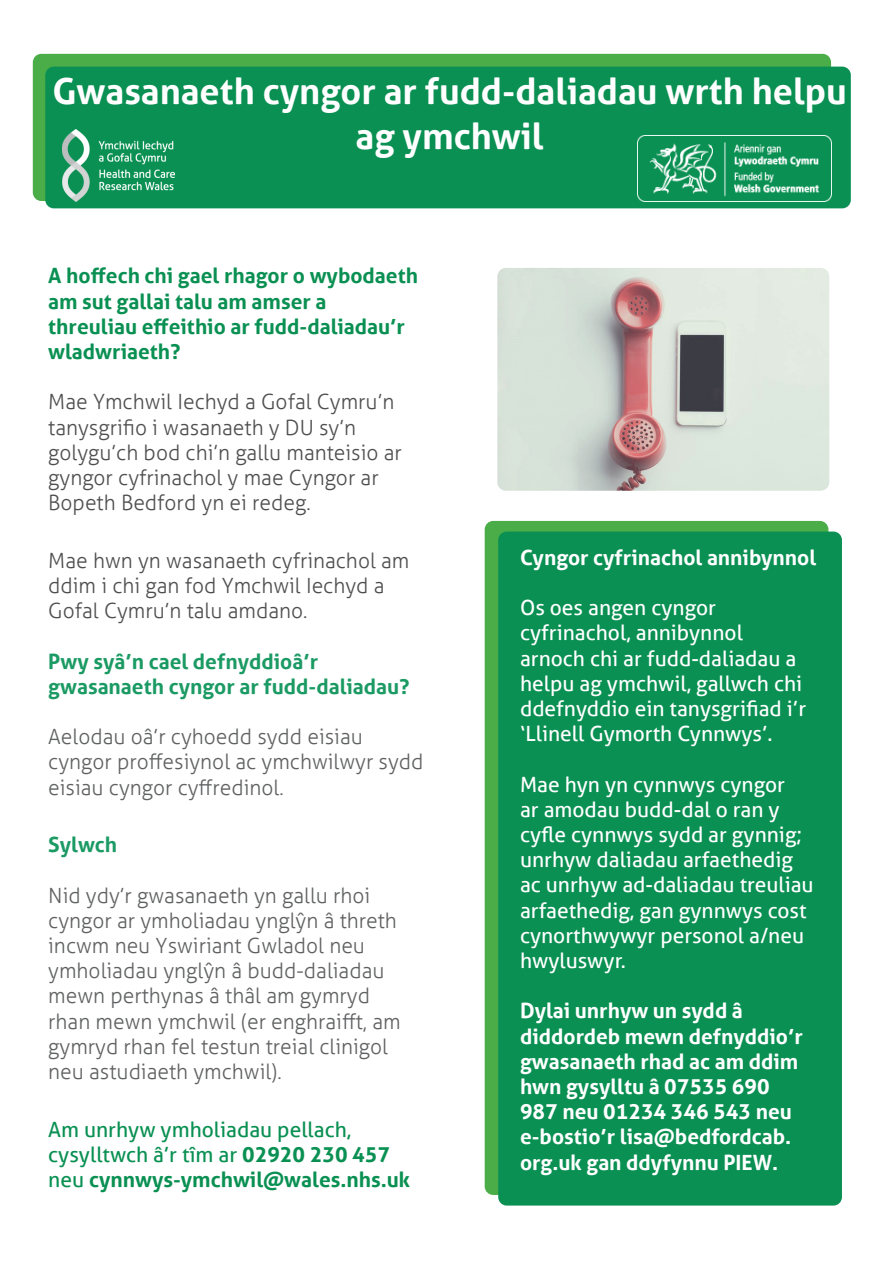
<style>
.page{position:relative;width:893px;height:1263px;background:#fff}
.page>*{position:absolute;margin:0;border:0;box-sizing:border-box;transform-origin:0 0}
.t1{font:700 36px/45px "Aller";color:#fff;text-align:center}
.t2{font:21px/25.2px "Aller";color:#fff}
.t3{font:300 21px/25.2px "Aller";color:#606162}
.t4{font:300 21px/25.2px "Aller";color:#4f4f51}
.t5{font:700 21px/25.2px "Aller";color:#fff}
.t6{font:700 21px/25.2px "Aller";color:#099052}
.t7{font:21px/25.2px "Aller";color:#099052}
.t8{font:700 21px/25.2px "Aller";color:#1b9a64}
.s1{font-weight:700}
</style>
<div class="page">
<div style="left:33px;top:54px;width:798px;height:147px;background:#4bad47;border-radius:9px"></div>
<div style="left:45px;top:67px;width:806px;height:141px;background:#099052;border-radius:9px"></div>
<div style="left:485px;top:521px;width:343px;height:674px;background:#4bad47;border-radius:9px"></div>
<div style="left:498px;top:531px;width:344px;height:674px;background:#099052;border-radius:9px"></div>
<img style="left:497px;top:268px;width:332px;height:223px">
<img style="left:638px;top:136px;width:193px;height:65px">
<img style="left:62px;top:130px;width:113px;height:71px">
<h1 class="t1" style="left:53px;top:69px;width:796px">Gwasanaeth cyngor ar fudd-daliadau wrth helpu ag ymchwil</h1>
<p class="t6" style="left:48px;top:263px;width:371px">A hoffech chi gael rhagor o wybodaeth am sut gallai talu am amser a threuliau effeithio ar fudd-daliadau’r wladwriaeth?</p>
<p class="t4" style="left:48px;top:389px;width:355px">Mae Ymchwil Iechyd a Gofal Cymru’n tanysgrifio i wasanaeth y DU sy’n golygu’ch bod chi’n gallu manteisio ar gyngor cyfrinachol y mae Cyngor ar Bopeth Bedford yn ei redeg.</p>
<p class="t4" style="left:48px;top:548px;width:363px">Mae hwn yn wasanaeth cyfrinachol am ddim i chi gan fod Ymchwil Iechyd a<br>Gofal Cymru’n talu amdano.</p>
<p class="t8" style="left:48px;top:648px;width:363px">Pwy syâ’n cael defnyddioâ’r gwasanaeth cyngor ar fudd-daliadau?</p>
<p class="t3" style="left:48px;top:724px;width:377px">Aelodau oâ’r cyhoedd sydd eisiau cyngor proffesiynol ac ymchwilwyr sydd eisiau cyngor cyffredinol.</p>
<p class="t8" style="left:48px;top:832px;width:70px">Sylwch</p>
<p class="t3" style="left:48px;top:883px;width:354px">Nid ydy’r gwasanaeth yn gallu rhoi cyngor ar ymholiadau ynglŷn â threth incwm neu Yswiriant Gwladol neu ymholiadau ynglŷn â budd-daliadau mewn perthynas â thâl am gymryd rhan mewn ymchwil (er enghraifft, am gymryd rhan fel testun treial clinigol neu astudiaeth ymchwil).</p>
<p class="t7" style="left:48px;top:1116px;width:363px">Am unrhyw ymholiadau pellach, cysylltwch â’r tîm ar <span class="s1">02920 230 457 </span>neu <span class="s1">cynnwys-ymchwil@wales.nhs.uk</span></p>
<p class="t5" style="left:520px;top:544px;width:298px">Cyngor cyfrinachol annibynnol</p>
<p class="t2" style="left:520px;top:595px;width:288px">Os oes angen cyngor cyfrinachol, annibynnol arnoch chi ar fudd-daliadau a helpu ag ymchwil, gallwch chi ddefnyddio ein tanysgrifiad i’r ‘Llinell Gymorth Cynnwys’.</p>
<p class="t2" style="left:520px;top:771px;width:295px">Mae hyn yn cynnwys cyngor<br>ar amodau budd-dal o ran y cyfle cynnwys sydd ar gynnig; unrhyw daliadau arfaethedig ac unrhyw ad-daliadau treuliau arfaethedig, gan gynnwys cost cynorthwywyr personol a/neu hwyluswyr.</p>
<p class="t5" style="left:520px;top:998px;width:284px">Dylai unrhyw un sydd â diddordeb mewn defnyddio’r gwasanaeth rhad ac am ddim hwn gysylltu â 07535 690<br>987 neu 01234 346 543 neu e-bostio’r lisa@bedfordcab. org.uk gan ddyfynnu PIEW.</p>
</div>
